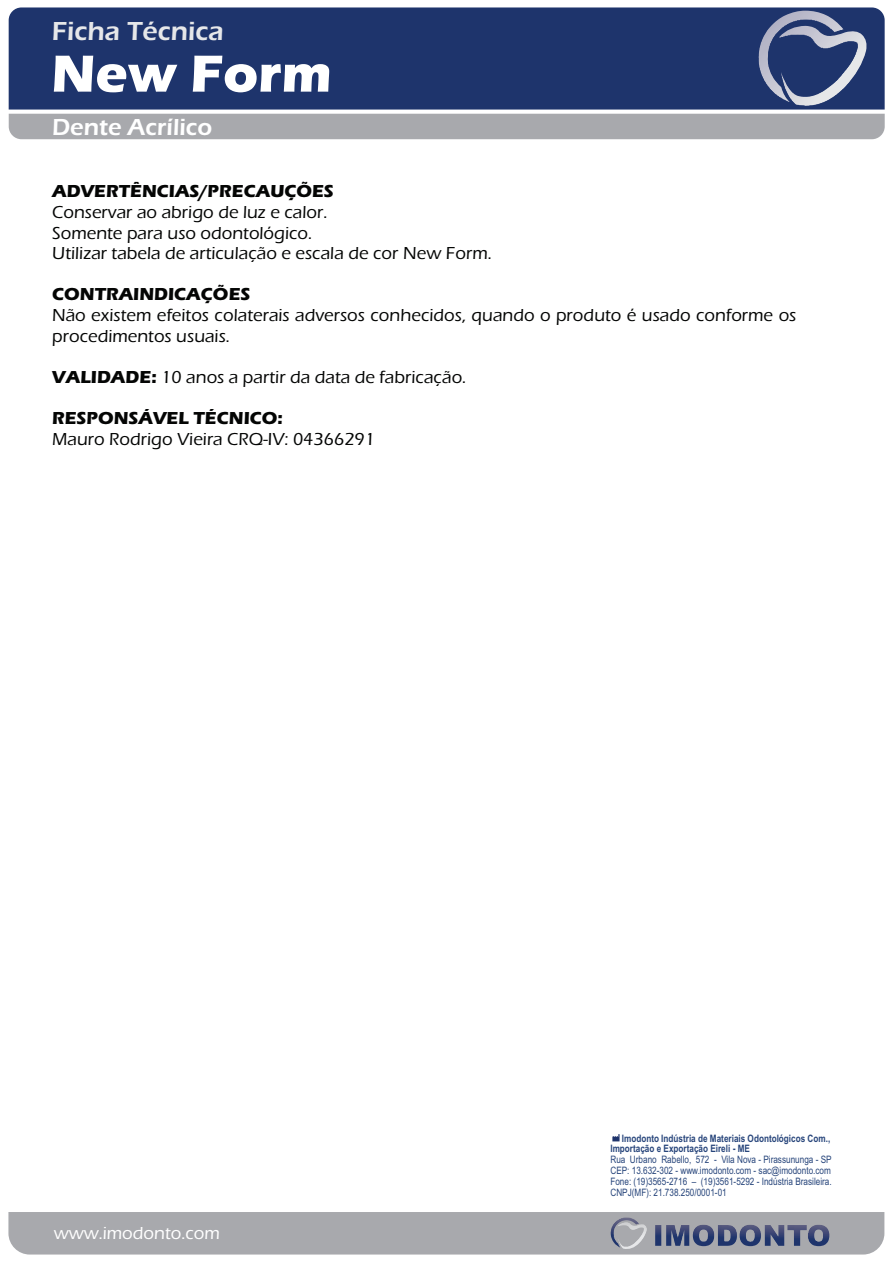
<style>
.page{position:relative;width:893px;height:1263px;background:#fff}
.page>*{position:absolute;margin:0;border:0;box-sizing:border-box;transform-origin:0 0}
.t1{font:700 54px "Eras ITC";color:#fff}
.t2{font:600 27px "Eras ITC";color:#e6e7e9}
.t3{font:600 24px "Eras ITC";color:#fff}
.t4{font:500 18px/20.5px "Eras ITC";color:#040504}
.t5{font:700 18px "Eras ITC";color:#040504}
.t6{font:500 18px "Eras ITC";color:#fff}
.t7{font:10.2px/10.8px "Arial";color:#27457b;text-align:justify;scale:.8 1}
.t8{font:700 10.2px/10.8px "Arial";color:#27457b;scale:.8 1}
.s1{font-weight:700}
</style>
<div class="page">
<div style="left:9px;top:7px;width:876px;height:103px;background:#1e346c"></div>
<div style="left:9px;top:114px;width:876px;height:25px;background:#a8a9ad"></div>
<img style="left:759px;top:11px;width:85px;height:92px">
<img style="left:779px;top:26px;width:87px;height:80px">
<div style="left:8px;top:1212px;width:876px;height:42px;background:#a8a9ad"></div>
<img style="left:611px;top:1217px;width:28px;height:31px">
<img style="left:618px;top:1222px;width:29px;height:27px">
<img style="left:655px;top:1225px;width:174px;height:21px">
<svg style="left:612px;top:1134px;width:7px;height:7px"></svg>
<h2 class="t2" style="left:52px;top:22px;width:174px">Ficha Técnica</h2>
<h1 class="t1" style="left:51px;top:54px;width:282px">New Form</h1>
<h3 class="t3" style="left:52px;top:118px;width:162px">Dente Acrílico</h3>
<p class="t5" style="left:52px;top:185px;width:283px">ADVERTÊNCIAS/PRECAUÇÕES</p>
<p class="t4" style="left:52px;top:204px;width:441px">Conservar ao abrigo de luz e calor.<br>Somente para uso odontológico.<br>Utilizar tabela de articulação e escala de cor New Form.</p>
<p class="t5" style="left:52px;top:288px;width:200px">CONTRAINDICAÇÕES</p>
<p class="t4" style="left:52px;top:306px;width:746px">Não existem efeitos colaterais adversos conhecidos, quando o produto é usado conforme os procedimentos usuais.</p>
<p class="t4" style="left:52px;top:369px;width:416px"><span class="s1">VALIDADE:</span> 10 anos a partir da data de fabricação.</p>
<p class="t5" style="left:52px;top:412px;width:232px">RESPONSÁVEL TÉCNICO:</p>
<p class="t4" style="left:52px;top:430px;width:324px">Mauro Rodrigo Vieira CRQ-IV: 04366291</p>
<p class="t6" style="left:54px;top:1227px;width:168px">www.imodonto.com</p>
<p class="t8" style="left:610px;top:1133px;width:276px;text-indent:11px">Imodonto Indústria de Materiais Odontológicos Com.,<br>Importação e Exportação Eireli - ME</p>
<p class="t7" style="left:610px;top:1155px;width:278px">Rua Urbano Rabello, 572 - Vila Nova - Pirassununga - SP CEP: 13.632-302 - www.imodonto.com - sac@imodonto.com Fone: (19)3565-2716 – (19)3561-5292 - Indústria Brasileira.<br>CNPJ(MF): 21.738.250/0001-01</p>
</div>
